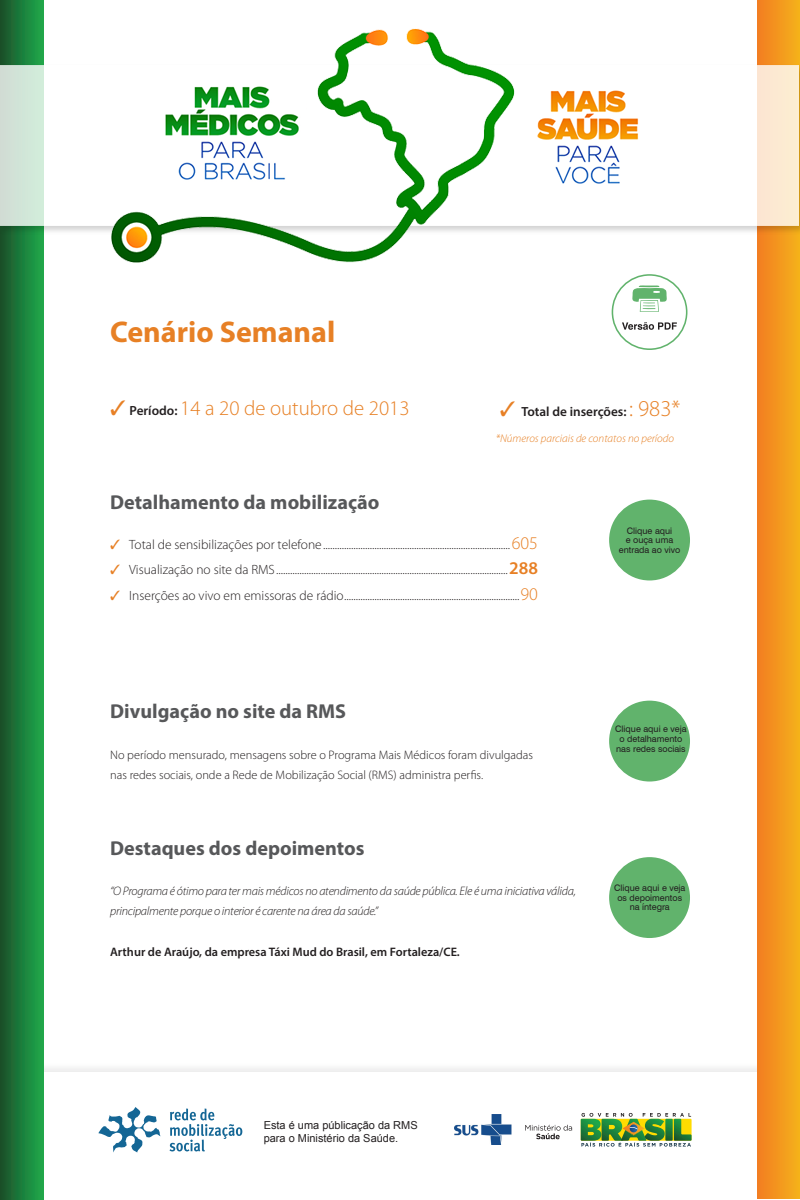
<style>
.page{position:relative;width:800px;height:1200px;background:#fff}
.page>*{position:absolute;margin:0;border:0;box-sizing:border-box;transform-origin:0 0}
.t1{font:700 30px "Myriad Pro";color:#e78025}
.t2{font:300 20.8px "Myriad Pro";color:#e78025}
.titulo_18{font:700 20.2px "Myriad Pro";color:#57585a}
.t3{font:300 13.4px "Myriad Pro";color:#231f20}
.t4{font:600 13.3px "Myriad Pro";color:#231f20}
.assinatura_depoiment{font:italic 300 12.3px/20.2px "Myriad Pro";letter-spacing:-.02em;color:#231f20}
.assinatura_depoiment-2{font:300 12.3px/20.2px "Myriad Pro";color:#231f20}
.assinatura_depoiment-3{font:600 12.3px "Myriad Pro";color:#231f20}
.t5{font:italic 300 11.2px "Myriad Pro";color:#e78025}
.t6{font:11px/13.2px "Arial";color:#231f20}
.t7{font:9px/9.9px "Swiss 721 BT";color:#231f20;text-align:center}
.s1{font-weight:600;font-size:13.3px;color:#231f20}
.s2{color:#e78025}
.s3{font-weight:300;font-size:22.7px;color:#e78025}
.s4{font-size:17.9px;color:#e78025}
.s5{font-weight:600;font-size:17.9px;color:#e78025}
</style>
<div class="page">
<div style="left:0;top:1062px;width:800px;height:138px;background:#f6f6f6"></div>
<div style="left:0;top:1072px;width:800px;height:128px;background:#fff"></div>
<div style="left:0;top:0;width:43px;height:1200px;background:linear-gradient(to right,#1a4f2a,#1eaa4c)"></div>
<div style="left:757px;top:0;width:43px;height:1199px;background:linear-gradient(to right,#f27c22,#f4b11b)"></div>
<div style="left:609px;top:500px;width:81px;height:80px;background:#61b36c;border-radius:50%"></div>
<div style="left:609px;top:701px;width:81px;height:81px;background:#61b36c;border-radius:50%"></div>
<div style="left:609px;top:857px;width:81px;height:81px;background:#61b36c;border-radius:50%"></div>
<div style="left:612px;top:274px;width:75px;height:76px;border:2px solid #61b36c;border-radius:50%"></div>
<svg style="left:639px;top:302px;width:20px;height:10px"></svg>
<svg style="left:622px;top:322px;width:55px;height:8px"></svg>
<img style="left:0;top:0;width:800px;height:302px">
<svg style="left:525px;top:1125px;width:47px;height:14px"></svg>
<svg style="left:581px;top:1113px;width:111px;height:34px"></svg>
<svg style="left:98px;top:1107px;width:63px;height:46px"></svg>
<svg style="left:170px;top:1109px;width:72px;height:43px"></svg>
<img style="left:454px;top:1115px;width:58px;height:30px">
<p class="t1" style="left:110px;top:312px;width:227px">Cenário Semanal</p>
<p class="t2" style="left:110px;top:396px;width:301px">✓ <span class="s1">Período:</span> 14 a 20 de outubro de 2013</p>
<p class="t4" style="left:500px;top:403px;width:182px"><span class="s2">✓</span> Total de inserções: <span class="s3">: 983*</span></p>
<p class="t5" style="left:496px;top:432px;width:180px">*Números parciais de contatos no período</p>
<p class="titulo_18" style="left:110px;top:489px;width:271px">Detalhamento da mobilização</p>
<p class="t3" style="left:110px;top:537px;width:429px"><span class="s2">✓</span> Total de sensibilizações por telefone................................................................................<span class="s4">605</span></p>
<p class="t3" style="left:110px;top:563px;width:429px"><span class="s2">✓</span> Visualização no site da RMS...................................................................................................<span class="s5">288</span></p>
<p class="t3" style="left:110px;top:588px;width:429px"><span class="s2">✓</span> Inserções ao vivo em emissoras de rádio...........................................................................<span class="s4">90</span></p>
<p class="t7" style="left:619px;top:525px;width:63px">Clique aqui<br>e ouça uma entrada ao vivo</p>
<p class="titulo_18" style="left:110px;top:698px;width:238px">Divulgação no site da RMS</p>
<p class="assinatura_depoiment-2" style="left:110px;top:745px;width:424px">No período mensurado, mensagens sobre o Programa Mais Médicos foram divulgadas nas redes sociais, onde a Rede de Mobilização Social (RMS) administra perfis.</p>
<p class="titulo_18" style="left:110px;top:835px;width:256px">Destaques dos depoimentos</p>
<p class="assinatura_depoiment" style="left:110px;top:881px;width:467px">“O Programa é ótimo para ter mais médicos no atendimento da saúde pública. Ele é uma iniciativa válida, principalmente porque o interior é carente na área da saúde.”</p>
<p class="assinatura_depoiment-3" style="left:110px;top:944px;width:351px">Arthur de Araújo, da empresa Táxi Mud do Brasil, em Fortaleza/CE.</p>
<p class="t7" style="left:615px;top:724px;width:73px">Clique aqui e veja o detalhamento nas redes sociais</p>
<p class="t7" style="left:614px;top:882px;width:73px">Clique aqui e veja os depoimentos na íntegra</p>
<p class="t6" style="left:264px;top:1118px;width:156px">Esta é uma públicação da RMS para o Ministério da Saúde.</p>
</div>
